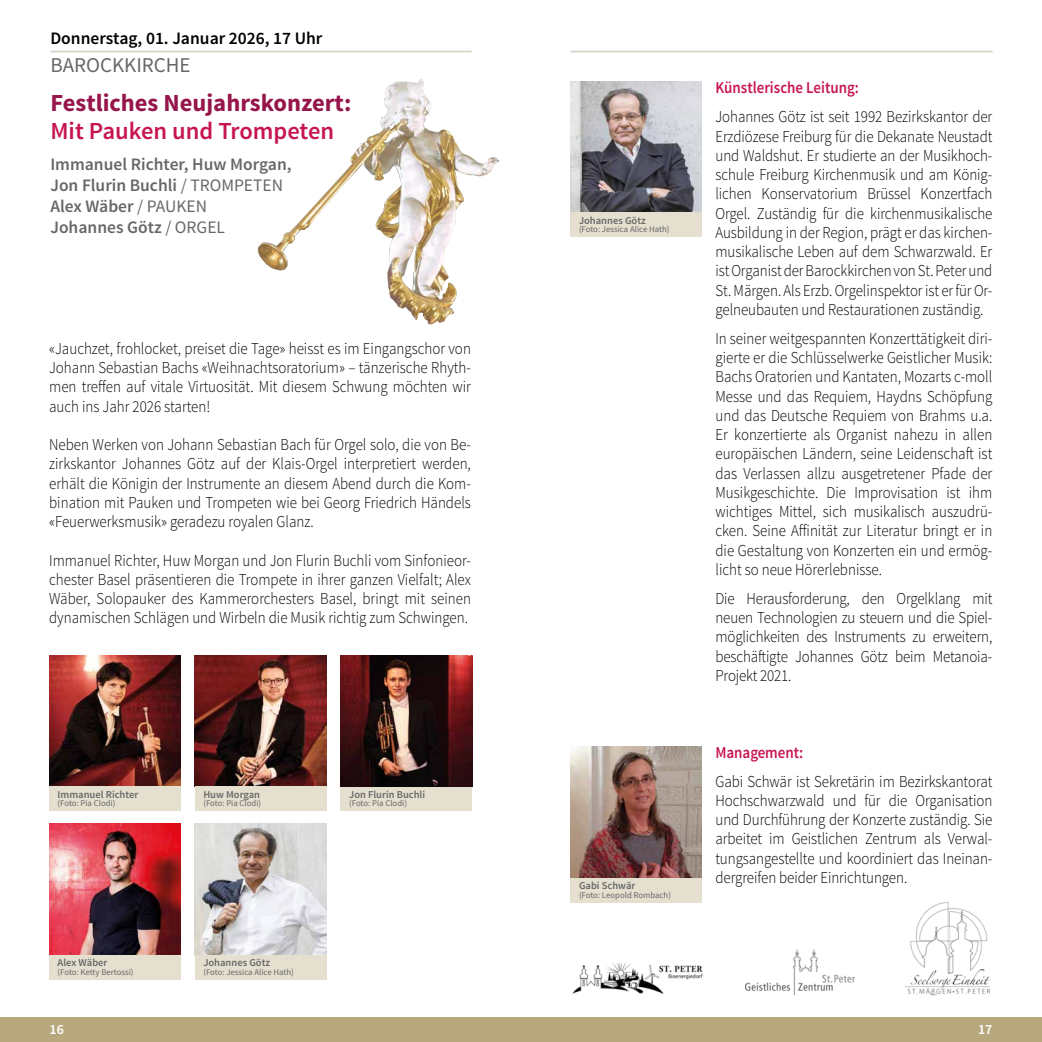
<style>
.page{position:relative;width:1042px;height:1042px;background:#fff}
.page>*{position:absolute;margin:0;border:0;box-sizing:border-box;transform-origin:0 0}
.t1{font:700 24.5px "Source Sans Pro";color:#96154b}
.t2{font:600 24.5px "Source Sans Pro";color:#c71553}
.t3{font:21px "Source Sans Pro";color:#666766}
.t4{font:600 17.5px/21px "Source Sans Pro";color:#666766}
.t5{font:600 17.5px "Source Sans Pro";color:#000}
.t6{font:300 16.62px/19.2px "Source Sans Pro";color:#000;text-align:justify;scale:.9 1}
.t7{font:600 16.62px "Source Sans Pro";color:#c71553;scale:.9 1}
.t8{font:600 14px "Source Sans Pro";color:#fff}
.t9{font:600 10.5px "Source Sans Pro";color:#666766}
.t10{font:8.75px "Source Sans Pro";color:#666766}
.s1{font-weight:400}
</style>
<div class="page">
<div style="left:0;top:1017px;width:1042px;height:25px;background:#b7a87e"></div>
<hr style="left:50px;top:51px;width:421px;height:1px;background:#d7d1c5">
<img style="left:49px;top:824px;width:132px;height:131px">
<div style="left:49px;top:955px;width:132px;height:25px;background:#e5dfd0"></div>
<img style="left:195px;top:824px;width:131px;height:131px">
<div style="left:195px;top:955px;width:131px;height:25px;background:#e5dfd0"></div>
<img style="left:49px;top:655px;width:132px;height:131px">
<div style="left:49px;top:786px;width:132px;height:25px;background:#e5dfd0"></div>
<div style="left:341px;top:786px;width:131px;height:25px;background:#e5dfd0"></div>
<img style="left:341px;top:655px;width:131px;height:131px">
<img style="left:195px;top:655px;width:131px;height:131px">
<div style="left:195px;top:786px;width:131px;height:25px;background:#e5dfd0"></div>
<img style="left:257px;top:80px;width:163px;height:229px">
<img style="left:904px;top:902px;width:86px;height:93px">
<img style="left:745px;top:950px;width:110px;height:44px">
<img style="left:572px;top:963px;width:131px;height:31px">
<hr style="left:570px;top:51px;width:422px;height:1px;background:#d7d1c5">
<img style="left:570px;top:81px;width:132px;height:131px">
<div style="left:570px;top:212px;width:132px;height:25px;background:#e5dfd0"></div>
<img style="left:570px;top:747px;width:132px;height:131px">
<div style="left:570px;top:878px;width:132px;height:25px;background:#e5dfd0"></div>
<p class="t5" style="left:50px;top:27px;width:274px">Donnerstag, 01. Januar 2026, 17 Uhr</p>
<p class="t3" style="left:50px;top:52px;width:142px">BAROCKKIRCHE</p>
<h1 class="t1" style="left:50px;top:87px;width:302px">Festliches Neujahrskonzert:</h1>
<h1 class="t2" style="left:50px;top:115px;width:285px">Mit Pauken und Trompeten</h1>
<p class="t4" style="left:50px;top:154px;width:243px">Immanuel Richter, Huw Morgan,<br>Jon Flurin Buchli <span class="s1">/ TROMPETEN<br></span>Alex Wäber <span class="s1">/ PAUKEN<br></span>Johannes Götz <span class="s1">/ ORGEL</span></p>
<p class="t6" style="left:49px;top:339px;width:470px">«Jauchzet, frohlocket, preiset die Tage» heisst es im Eingangschor von Johann Sebastian Bachs «Weihnachtsoratorium» – tänzerische Rhyth&shy;men treffen auf vitale Virtuosität. Mit diesem Schwung möchten wir auch ins Jahr 2026 starten!</p>
<p class="t6" style="left:49px;top:435px;width:470px">Neben Werken von Johann Sebastian Bach für Orgel solo, die von Be&shy;zirkskantor Johannes Götz auf der Klais-Orgel interpretiert werden, erhält die Königin der Instrumente an diesem Abend durch die Kom&shy;bination mit Pauken und Trompeten wie bei Georg Friedrich Händels «Feuerwerksmusik» geradezu royalen Glanz.</p>
<p class="t6" style="left:49px;top:551px;width:470px">Immanuel Richter, Huw Morgan und Jon Flurin Buchli vom Sinfonieor&shy;chester Basel präsentieren die Trompete in ihrer ganzen Vielfalt; Alex Wäber, Solopauker des Kammerorchesters Basel, bringt mit seinen dynamischen Schlägen und Wirbeln die Musik richtig zum Schwingen.</p>
<p class="t9" style="left:58px;top:787px;width:82px">Immanuel Richter</p>
<p class="t10" style="left:58px;top:798px;width:59px">(Foto: Pia Clodi)</p>
<p class="t9" style="left:58px;top:956px;width:51px">Alex Wäber</p>
<p class="t10" style="left:58px;top:966px;width:78px">(Foto: Ketty Bertossi)</p>
<p class="t9" style="left:203px;top:787px;width:58px">Huw Morgan</p>
<p class="t10" style="left:203px;top:798px;width:59px">(Foto: Pia Clodi)</p>
<p class="t9" style="left:349px;top:787px;width:78px">Jon Flurin Buchli</p>
<p class="t10" style="left:349px;top:798px;width:59px">(Foto: Pia Clodi)</p>
<p class="t9" style="left:203px;top:956px;width:68px">Johannes Götz</p>
<p class="t10" style="left:203px;top:966px;width:92px">(Foto: Jessica Alice Hath)</p>
<p class="t9" style="left:579px;top:213px;width:68px">Johannes Götz</p>
<p class="t10" style="left:579px;top:224px;width:92px">(Foto: Jessica Alice Hath)</p>
<p class="t9" style="left:579px;top:879px;width:58px">Gabi Schwär</p>
<p class="t10" style="left:579px;top:889px;width:94px">(Foto: Leopold Rombach)</p>
<p class="t7" style="left:715px;top:77px;width:161px">Künstlerische Leitung:</p>
<p class="t6" style="left:715px;top:107px;width:309px">Johannes Götz ist seit 1992 Bezirkskantor der Erzdiözese Freiburg für die Dekanate Neustadt und Waldshut. Er studierte an der Musikhoch&shy;schule Freiburg Kirchenmusik und am König&shy;lichen Konservatorium Brüssel Konzertfach Orgel. Zuständig für die kirchenmusikalische Ausbildung in der Region, prägt er das kirchen&shy;musikalische Leben auf dem Schwarzwald. Er ist Organist der Barockkirchen von St. Peter und St. Märgen. Als Erzb. Orgelinspektor ist er für Or&shy;gelneubauten und Restaurationen zuständig.</p>
<p class="t6" style="left:715px;top:329px;width:309px">In seiner weitgespannten Konzerttätigkeit diri&shy;gierte er die Schlüsselwerke Geistlicher Musik:<br>Bachs Oratorien und Kantaten, Mozarts c-moll Messe und das Requiem, Haydns Schöpfung und das Deutsche Requiem von Brahms u.a.<br>Er konzertierte als Organist nahezu in allen europäischen Ländern, seine Leidenschaft ist das Verlassen allzu ausgetretener Pfade der Musikgeschichte. Die Improvisation ist ihm wichtiges Mittel, sich musikalisch auszudrü&shy;cken. Seine Affinität zur Literatur bringt er in die Gestaltung von Konzerten ein und ermög&shy;licht so neue Hörerlebnisse.</p>
<p class="t6" style="left:715px;top:589px;width:309px">Die Herausforderung, den Orgelklang mit neuen Technologien zu steuern und die Spiel&shy;möglichkeiten des Instruments zu erweitern, beschäftigte Johannes Götz beim Metanoia-Projekt 2021.</p>
<p class="t7" style="left:715px;top:742px;width:99px">Management:</p>
<p class="t6" style="left:715px;top:771px;width:309px">Gabi Schwär ist Sekretärin im Bezirkskantorat Hochschwarzwald und für die Organisation und Durchführung der Konzerte zuständig. Sie arbeitet im Geistlichen Zentrum als Verwal&shy;tungsangestellte und koordiniert das Ineinan&shy;dergreifen beider Einrichtungen.</p>
<p class="t8" style="left:50px;top:1020px;width:16px">16</p>
<p class="t8" style="left:978px;top:1020px;width:16px">17</p>
</div>
